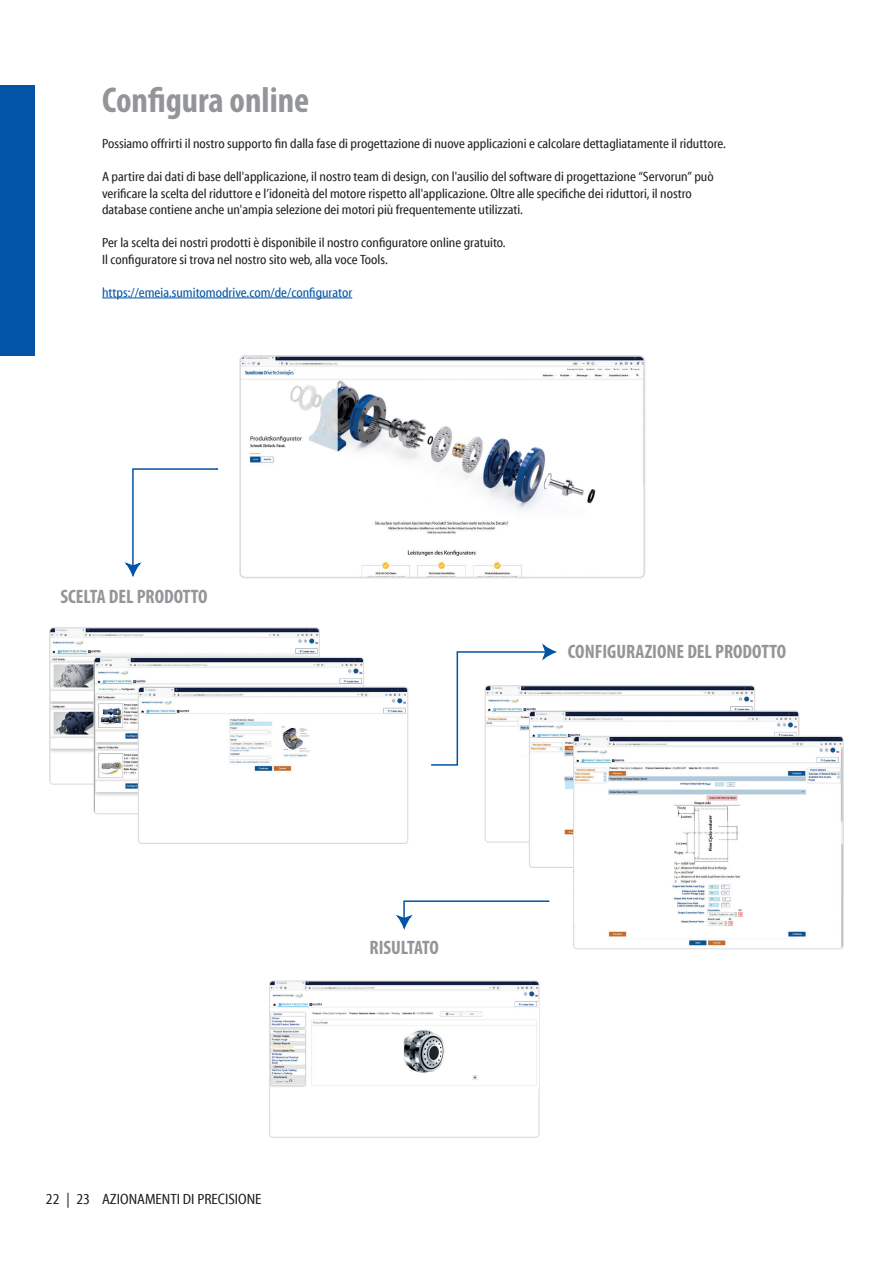
<style>
.page{position:relative;width:893px;height:1263px;background:#fff}
.page>*{position:absolute;margin:0;border:0;box-sizing:border-box;transform-origin:0 0}
.t1{font:700 condensed 36px "Myriad Pro";color:#939598}
.t2{font:700 condensed 19.5px "Myriad Pro";color:#939598}
.t3{font:condensed 15px "Myriad Web Pro";color:#231f20}
.t4{font:condensed 13.5px/16.5px "Myriad Web Pro";color:#231f20}
.t5{font:condensed 13.5px "Myriad Web Pro";color:#0154a6}
</style>
<div class="page">
<div style="left:0;top:85px;width:34px;height:270px;background:#0154a6"></div>
<hr style="left:102px;top:298px;width:250px;height:1px;background:#0154a6">
<img style="left:242px;top:358px;width:401px;height:220px">
<div style="left:239px;top:355px;width:406px;height:223px;border:2px solid #dcdddf;border-radius:5px"></div>
<img style="left:51px;top:629px;width:267px;height:124px">
<div style="left:49px;top:627px;width:271px;height:158px;border:1px solid #dcdddf;border-radius:3px"></div>
<img style="left:95px;top:659px;width:267px;height:138px">
<div style="left:93px;top:657px;width:271px;height:157px;border:1px solid #dcdddf;border-radius:3px"></div>
<img style="left:140px;top:688px;width:266px;height:126px">
<div style="left:138px;top:686px;width:270px;height:158px;border:1px solid #dcdddf;border-radius:3px"></div>
<svg style="left:124px;top:468px;width:95px;height:109px"></svg>
<img style="left:557px;top:687px;width:196px;height:23px">
<img style="left:557px;top:712px;width:240px;height:123px">
<img style="left:575px;top:738px;width:267px;height:83px">
<div style="left:573px;top:736px;width:271px;height:213px;border:1px solid #dcdddf;border-radius:3px"></div>
<img style="left:574px;top:821px;width:269px;height:127px">
<svg style="left:431px;top:643px;width:126px;height:123px"></svg>
<img style="left:271px;top:982px;width:267px;height:20px">
<div style="left:269px;top:980px;width:271px;height:158px;border:1px solid #dcdddf;border-radius:3px"></div>
<img style="left:270px;top:1002px;width:268px;height:86px">
<svg style="left:396px;top:900px;width:154px;height:30px"></svg>
<h1 class="t1" style="left:102px;top:78px;width:209px">Configura online</h1>
<p class="t4" style="left:102px;top:136px;width:625px">Possiamo offrirti il nostro supporto fin dalla fase di progettazione di nuove applicazioni e calcolare dettagliatamente il riduttore.</p>
<p class="t4" style="left:102px;top:169px;width:613px">A partire dai dati di base dell'applicazione, il nostro team di design, con l'ausilio del software di progettazione “Servorun” può verificare la scelta del riduttore e l’idoneità del motore rispetto all'applicazione. Oltre alle specifiche dei riduttori, il nostro database contiene anche un'ampia selezione dei motori più frequentemente utilizzati.</p>
<p class="t4" style="left:102px;top:235px;width:405px">Per la scelta dei nostri prodotti è disponibile il nostro configuratore online gratuito.<br>Il configuratore si trova nel nostro sito web, alla voce Tools.</p>
<p class="t5" style="left:102px;top:285px;width:252px">https://emeia.sumitomodrive.com/de/configurator</p>
<h2 class="t2" style="left:60px;top:584px;width:149px">SCELTA DEL PRODOTTO</h2>
<p class="t3" style="left:46px;top:1191px;width:217px">22 | 23 AZIONAMENTI DI PRECISIONE</p>
<h2 class="t2" style="left:369px;top:935px;width:71px">RISULTATO</h2>
<h2 class="t2" style="left:568px;top:639px;width:220px">CONFIGURAZIONE DEL PRODOTTO</h2>
</div>
